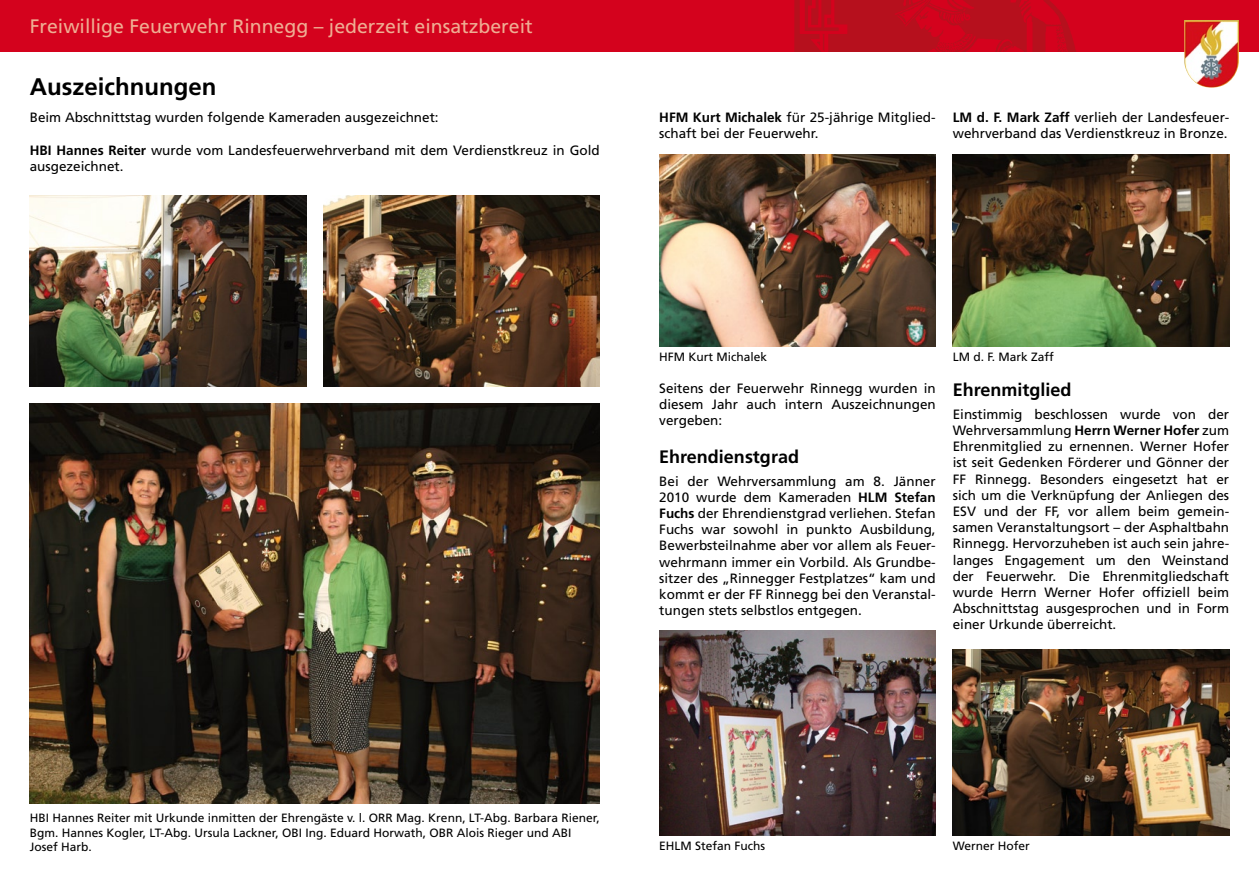
<style>
.page{position:relative;width:1259px;height:893px;background:#fff}
.page>*{position:absolute;margin:0;border:0;box-sizing:border-box;transform-origin:0 0}
.t1{font:700 24px "Frutiger LT Std";color:#000}
.t2{font:19.5px "Frutiger LT Std";color:#efae93}
.t3{font:700 18px "Frutiger LT Std";color:#000}
.t4{font:13.5px/16.2px "Frutiger LT Std";color:#000}
.t5{font:12px/14.4px "Frutiger LT Std";color:#000}
.s1{font-weight:700}
</style>
<div class="page">
<div style="left:0;top:0;width:629px;height:51px;background:#d4021d"></div>
<div style="left:629px;top:0;width:630px;height:51px;background:#d4021d"></div>
<img style="left:794px;top:0;width:282px;height:51px">
<img style="left:1184px;top:20px;width:54px;height:68px">
<img style="left:30px;top:404px;width:570px;height:400px">
<img style="left:659px;top:630px;width:276px;height:205px">
<img style="left:952px;top:649px;width:277px;height:186px">
<img style="left:659px;top:155px;width:276px;height:191px">
<img style="left:952px;top:155px;width:277px;height:191px">
<img style="left:30px;top:196px;width:276px;height:191px">
<img style="left:323px;top:196px;width:277px;height:191px">
<h2 class="t2" style="left:30px;top:15px;width:504px">Freiwillige Feuerwehr Rinnegg – jederzeit einsatzbereit</h2>
<h1 class="t1" style="left:30px;top:72px;width:188px">Auszeichnungen</h1>
<p class="t4" style="left:30px;top:109px;width:410px">Beim Abschnittstag wurden folgende Kameraden ausgezeichnet:</p>
<p class="t4" style="left:30px;top:142px;width:571px"><span class="s1">HBI Hannes Reiter</span> wurde vom Landesfeuerwehrverband mit dem Verdienstkreuz in Gold ausgezeichnet.</p>
<p class="t4" style="left:659px;top:109px;width:278px"><span class="s1">HFM Kurt Michalek</span> für 25-jährige Mitglied&shy;schaft bei der Feuerwehr.</p>
<p class="t4" style="left:952px;top:109px;width:278px"><span class="s1">LM d. F. Mark Zaff</span> verlieh der Landesfeuer&shy;wehrverband das Verdienstkreuz in Bronze.</p>
<p class="t5" style="left:659px;top:349px;width:110px">HFM Kurt Michalek</p>
<p class="t5" style="left:952px;top:349px;width:102px">LM d. F. Mark Zaff</p>
<p class="t4" style="left:659px;top:380px;width:278px;text-align:justify">Seitens der Feuerwehr Rinnegg wurden in diesem Jahr auch intern Auszeichnungen vergeben:</p>
<h3 class="t3" style="left:659px;top:446px;width:141px">Ehrendienstgrad</h3>
<p class="t4" style="left:659px;top:473px;width:278px;text-align:justify">Bei der Wehrversammlung am 8. Jänner 2010 wurde dem Kameraden <span class="s1">HLM Stefan Fuchs</span> der Ehrendienstgrad verliehen. Stefan Fuchs war sowohl in punkto Ausbildung, Bewerbsteilnahme aber vor allem als Feuer&shy;wehrmann immer ein Vorbild. Als Grundbe&shy;sitzer des „Rinnegger Festplatzes“ kam und kommt er der FF Rinnegg bei den Veranstal&shy;tungen stets selbstlos entgegen.</p>
<h3 class="t3" style="left:952px;top:379px;width:120px">Ehrenmitglied</h3>
<p class="t4" style="left:952px;top:406px;width:278px;text-align:justify">Einstimmig beschlossen wurde von der Wehrversammlung <span class="s1">Herrn Werner Hofer</span> zum Ehrenmitglied zu ernennen. Werner Hofer ist seit Gedenken Förderer und Gönner der FF Rinnegg. Besonders eingesetzt hat er sich um die Verknüpfung der Anliegen des ESV und der FF, vor allem beim gemein&shy;samen Veranstaltungsort – der Asphaltbahn Rinnegg. Hervorzuheben ist auch sein jahre&shy;langes Engagement um den Weinstand der Feuerwehr. Die Ehrenmitgliedschaft wurde Herrn Werner Hofer offiziell beim Abschnittstag ausgesprochen und in Form einer Urkunde überreicht.</p>
<p class="t5" style="left:30px;top:811px;width:571px">HBI Hannes Reiter mit Urkunde inmitten der Ehrengäste v. l. ORR Mag. Krenn, LT-Abg. Barbara Riener,<br>Bgm. Hannes Kogler, LT-Abg. Ursula Lackner, OBI Ing. Eduard Horwath, OBR Alois Rieger und ABI<br>Josef Harb.</p>
<p class="t5" style="left:659px;top:839px;width:108px">EHLM Stefan Fuchs</p>
<p class="t5" style="left:952px;top:839px;width:78px">Werner Hofer</p>
</div>
